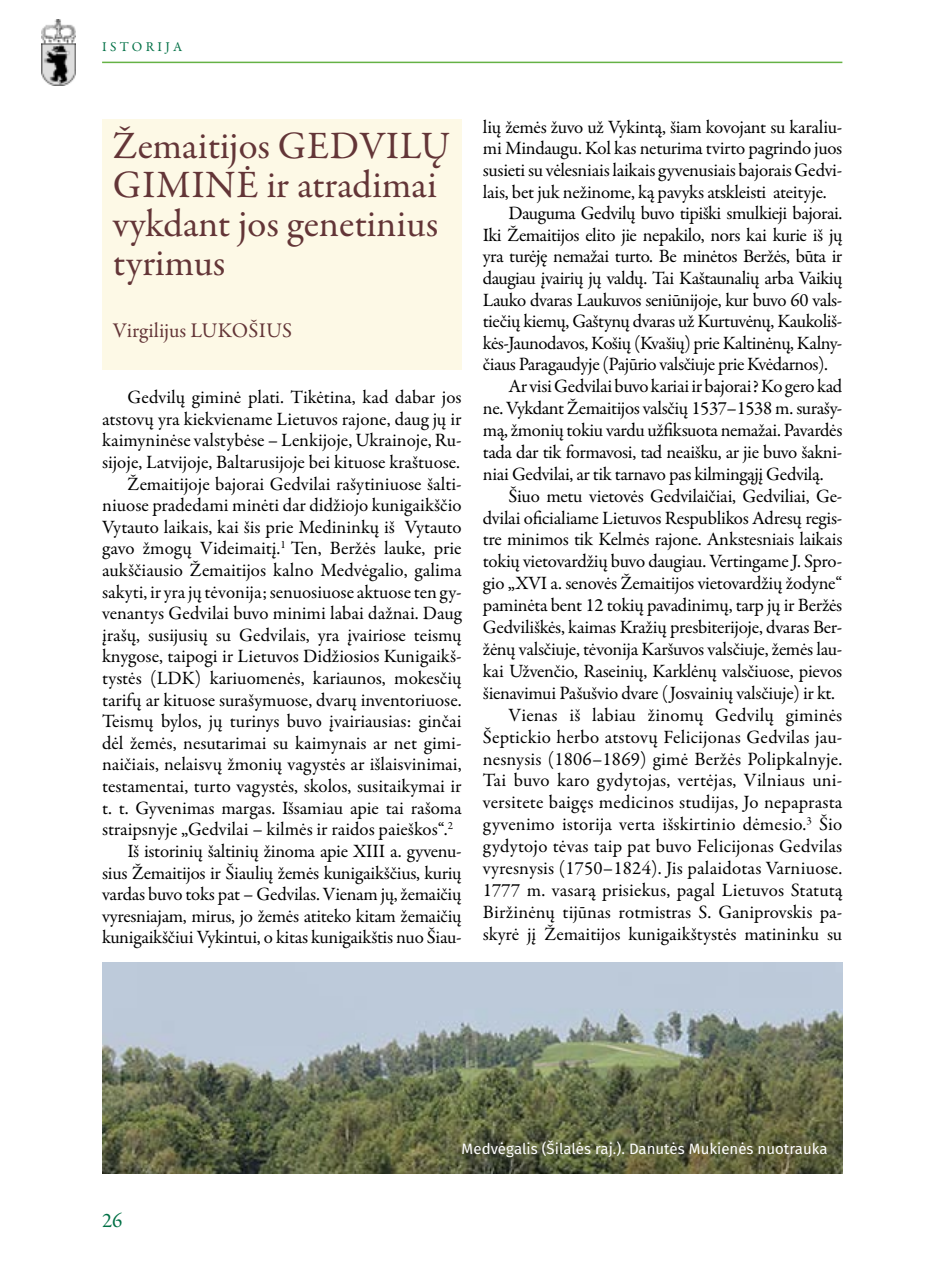
<style>
.page{position:relative;width:936px;height:1276px;background:#fff}
.page>*{position:absolute;margin:0;border:0;box-sizing:border-box;transform-origin:0 0}
.t1{font:39px/39px "Garamond Premr Pro";color:#633537}
.t2{font:21px "Garamond Premr Pro";color:#633537}
.t3{font:21px "Garamond Premr Pro";color:#007045}
.t4{font:18.9px "Garamond Premr Pro";letter-spacing:-.01em;color:#000}
.t5{font:18.9px "Garamond Premr Pro";letter-spacing:.01em;color:#000}
.t6{font:18.9px "Garamond Premr Pro";letter-spacing:-.03em;color:#000}
.t7{font:15px "Fira Sans";color:#fff}
.t8{font:13.5px "Garamond Premr Pro";letter-spacing:.25em;color:#007045}
</style>
<div class="page">
<img style="left:41px;top:19px;width:35px;height:67px">
<hr style="left:102px;top:62px;width:740px;height:1px;background:#65b245">
<img style="left:103px;top:962px;width:739px;height:212px">
<div style="left:102px;top:119px;width:359px;height:250px;background:#fdf9e6"></div>
<p class="t8" style="left:102px;top:39px;width:82px">ISTORIJA</p>
<h1 class="t1" style="left:113px;top:128px;width:339px">Žemaitijos GEDVILŲ<br>GIMINĖ ir atradimai vykdant jos genetinius tyrimus</h1>
<p class="t2" style="left:113px;top:318px;width:181px">Virgilijus LUKOŠIUS</p>
<p class="t4" style="left:128px;top:386px;width:335px">Gedvilų giminė plati. Tikėtina, kad dabar jos</p>
<p class="t4" style="left:102px;top:407px;width:361px">atstovų yra kiekviename Lietuvos rajone, daug jų ir</p>
<p class="t4" style="left:102px;top:429px;width:361px">kaimyninėse valstybėse – Lenkijoje, Ukrainoje, Ru-</p>
<p class="t4" style="left:102px;top:450px;width:359px">sijoje, Latvijoje, Baltarusijoje bei kituose kraštuose.</p>
<p class="t4" style="left:128px;top:472px;width:335px">Žemaitijoje bajorai Gedvilai rašytiniuose šalti-</p>
<p class="t4" style="left:102px;top:494px;width:361px">niuose pradedami minėti dar didžiojo kunigaikščio</p>
<p class="t4" style="left:102px;top:515px;width:361px">Vytauto laikais, kai šis prie Medininkų iš Vytauto</p>
<p class="t4" style="left:102px;top:537px;width:361px">gavo žmogų Videimaitį.<sup>1</sup> Ten, Beržės lauke, prie</p>
<p class="t4" style="left:102px;top:558px;width:361px">aukščiausio Žemaitijos kalno Medvėgalio, galima</p>
<p class="t4" style="left:102px;top:580px;width:361px">sakyti, ir yra jų tėvonija; senuosiuose aktuose ten gy-</p>
<p class="t4" style="left:102px;top:602px;width:361px">venantys Gedvilai buvo minimi labai dažnai. Daug</p>
<p class="t4" style="left:102px;top:623px;width:361px">įrašų, susijusių su Gedvilais, yra įvairiose teismų</p>
<p class="t4" style="left:102px;top:645px;width:361px">knygose, taipogi ir Lietuvos Didžiosios Kunigaikš-</p>
<p class="t4" style="left:102px;top:666px;width:361px">tystės (LDK) kariuomenės, kariaunos, mokesčių</p>
<p class="t4" style="left:102px;top:688px;width:361px">tarifų ar kituose surašymuose, dvarų inventoriuose.</p>
<p class="t4" style="left:102px;top:710px;width:361px">Teismų bylos, jų turinys buvo įvairiausias: ginčai</p>
<p class="t4" style="left:102px;top:731px;width:361px">dėl žemės, nesutarimai su kaimynais ar net gimi-</p>
<p class="t4" style="left:102px;top:753px;width:361px">naičiais, nelaisvų žmonių vagystės ar išlaisvinimai,</p>
<p class="t4" style="left:102px;top:774px;width:361px">testamentai, turto vagystės, skolos, susitaikymai ir</p>
<p class="t4" style="left:102px;top:796px;width:361px">t. t. Gyvenimas margas. Išsamiau apie tai rašoma</p>
<p class="t4" style="left:102px;top:818px;width:352px">straipsnyje „Gedvilai – kilmės ir raidos paieškos“.<sup>2</sup></p>
<p class="t4" style="left:128px;top:839px;width:335px">Iš istorinių šaltinių žinoma apie XIII a. gyvenu-</p>
<p class="t4" style="left:102px;top:861px;width:361px">sius Žemaitijos ir Šiaulių žemės kunigaikščius, kurių</p>
<p class="t4" style="left:102px;top:882px;width:361px">vardas buvo toks pat – Gedvilas. Vienam jų, žemaičių</p>
<p class="t4" style="left:102px;top:904px;width:361px">vyresniajam, mirus, jo žemės atiteko kitam žemaičių</p>
<p class="t4" style="left:102px;top:926px;width:361px">kunigaikščiui Vykintui, o kitas kunigaikštis nuo Šiau-</p>
<p class="t4" style="left:483px;top:115px;width:361px">lių žemės žuvo už Vykintą, šiam kovojant su karaliu-</p>
<p class="t4" style="left:483px;top:137px;width:361px">mi Mindaugu. Kol kas neturima tvirto pagrindo juos</p>
<p class="t4" style="left:483px;top:159px;width:361px">susieti su vėlesniais laikais gyvenusiais bajorais Gedvi-</p>
<p class="t4" style="left:483px;top:180px;width:345px">lais, bet juk nežinome, ką pavyks atskleisti ateityje.</p>
<p class="t6" style="left:508px;top:202px;width:335px">Dauguma Gedvilų buvo tipiški smulkieji bajorai.</p>
<p class="t4" style="left:483px;top:223px;width:361px">Iki Žemaitijos elito jie nepakilo, nors kai kurie iš jų</p>
<p class="t4" style="left:483px;top:245px;width:361px">yra turėję nemažai turto. Be minėtos Beržės, būta ir</p>
<p class="t6" style="left:483px;top:267px;width:361px">daugiau įvairių jų valdų. Tai Kaštaunalių arba Vaikių</p>
<p class="t6" style="left:483px;top:288px;width:361px">Lauko dvaras Laukuvos seniūnijoje, kur buvo 60 vals-</p>
<p class="t6" style="left:483px;top:310px;width:361px">tiečių kiemų, Gaštynų dvaras už Kurtuvėnų, Kaukoliš-</p>
<p class="t6" style="left:483px;top:331px;width:361px">kės-Jaunodavos, Košių (Kvašių) prie Kaltinėnų, Kalny-</p>
<p class="t4" style="left:483px;top:353px;width:346px">čiaus Paragaudyje (Pajūrio valsčiuje prie Kvėdarnos).</p>
<p class="t4" style="left:508px;top:375px;width:335px">Ar visi Gedvilai buvo kariai ir bajorai? Ko gero kad</p>
<p class="t4" style="left:483px;top:397px;width:361px">ne. Vykdant Žemaitijos valsčių 1537–1538 m. surašy-</p>
<p class="t4" style="left:483px;top:418px;width:361px">mą, žmonių tokiu vardu užfiksuota nemažai. Pavardės</p>
<p class="t4" style="left:483px;top:440px;width:361px">tada dar tik formavosi, tad neaišku, ar jie buvo šakni-</p>
<p class="t4" style="left:483px;top:462px;width:342px">niai Gedvilai, ar tik tarnavo pas kilmingąjį Gedvilą.</p>
<p class="t4" style="left:508px;top:484px;width:335px">Šiuo metu vietovės Gedvilaičiai, Gedviliai, Ge-</p>
<p class="t4" style="left:483px;top:506px;width:361px">dvilai oficialiame Lietuvos Respublikos Adresų regis-</p>
<p class="t4" style="left:483px;top:528px;width:361px">tre minimos tik Kelmės rajone. Ankstesniais laikais</p>
<p class="t4" style="left:483px;top:550px;width:361px">tokių vietovardžių buvo daugiau. Vertingame J. Spro-</p>
<p class="t4" style="left:483px;top:572px;width:361px">gio „XVI a. senovės Žemaitijos vietovardžių žodyne“</p>
<p class="t4" style="left:483px;top:594px;width:361px">paminėta bent 12 tokių pavadinimų, tarp jų ir Beržės</p>
<p class="t4" style="left:483px;top:616px;width:361px">Gedviliškės, kaimas Kražių presbiterijoje, dvaras Ber-</p>
<p class="t4" style="left:483px;top:637px;width:361px">žėnų valsčiuje, tėvonija Karšuvos valsčiuje, žemės lau-</p>
<p class="t4" style="left:483px;top:659px;width:361px">kai Užvenčio, Raseinių, Karklėnų valsčiuose, pievos</p>
<p class="t4" style="left:483px;top:681px;width:354px">šienavimui Pašušvio dvare (Josvainių valsčiuje) ir kt.</p>
<p class="t5" style="left:508px;top:703px;width:335px">Vienas iš labiau žinomų Gedvilų giminės</p>
<p class="t5" style="left:483px;top:725px;width:361px">Šeptickio herbo atstovų Felicijonas Gedvilas jau-</p>
<p class="t5" style="left:483px;top:747px;width:361px">nesnysis (1806–1869) gimė Beržės Polipkalnyje.</p>
<p class="t5" style="left:483px;top:769px;width:361px">Tai buvo karo gydytojas, vertėjas, Vilniaus uni-</p>
<p class="t5" style="left:483px;top:791px;width:361px">versitete baigęs medicinos studijas, Jo nepaprasta</p>
<p class="t5" style="left:483px;top:813px;width:361px">gyvenimo istorija verta išskirtinio dėmesio.<sup>3</sup> Šio</p>
<p class="t5" style="left:483px;top:835px;width:361px">gydytojo tėvas taip pat buvo Felicijonas Gedvilas</p>
<p class="t5" style="left:483px;top:856px;width:361px">vyresnysis (1750–1824). Jis palaidotas Varniuose.</p>
<p class="t5" style="left:483px;top:878px;width:361px">1777 m. vasarą prisiekus, pagal Lietuvos Statutą</p>
<p class="t4" style="left:483px;top:900px;width:361px">Biržinėnų tijūnas rotmistras S. Ganiprovskis pa-</p>
<p class="t4" style="left:483px;top:922px;width:361px">skyrė jį Žemaitijos kunigaikštystės matininku su</p>
<p class="t3" style="left:102px;top:1208px;width:22px">26</p>
<p class="t7" style="left:461px;top:1138px;width:367px">Medvėgalis (Šilalės raj.). Danutės Mukienės nuotrauka</p>
</div>
